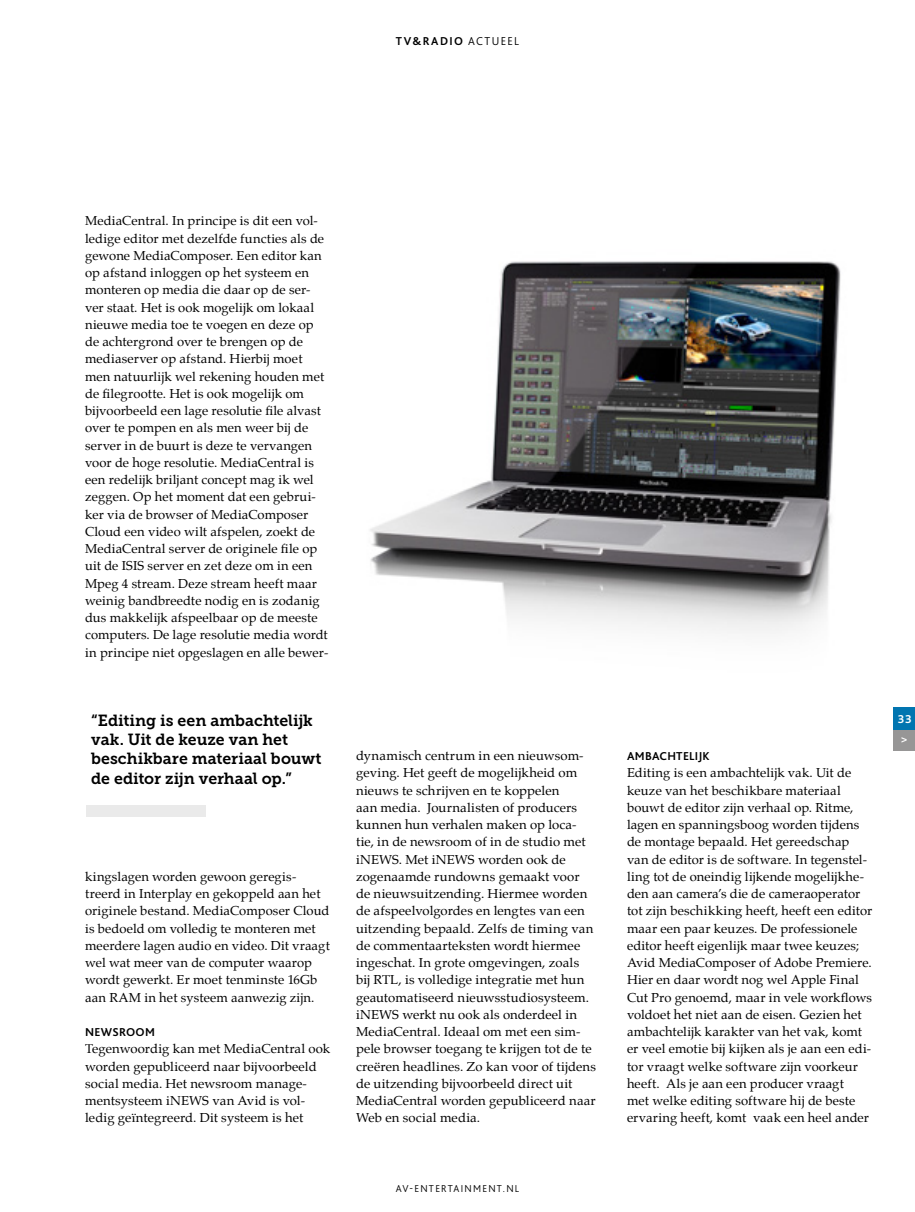
<style>
.page{position:relative;width:915px;height:1212px;background:#fff}
.page>*{position:absolute;margin:0;border:0;box-sizing:border-box;transform-origin:0 0}
.t1{font:16.05px/19.4px "Museo Slab 700";color:#000}
.t2{font:12.75px/17.2px "Palatino";letter-spacing:.005em;color:#000}
.t3{font:700 12px "Bliss 2";letter-spacing:.025em;color:#000}
.t4{font:700 12px/20.7px "Bliss 2";color:#fff}
.t5{font:300 10.5px "Bliss 2";letter-spacing:.125em;color:#000}
.s1{font-weight:300}
</style>
<div class="page">
<img style="left:370px;top:261px;width:471px;height:373px">
<div style="left:86px;top:806px;width:119px;height:11px;background:#eaeaea"></div>
<div style="left:893px;top:728px;width:21px;height:22px;background:#979696"></div>
<div style="left:893px;top:707px;width:21px;height:22px;background:#0175b0"></div>
<p class="t3" style="left:395px;top:33px;width:125px">TV&amp;RADIO <span class="s1">ACTUEEL</span></p>
<p class="t2" style="left:85px;top:212px;width:245px">MediaCentral. In principe is dit een vol&shy;ledige editor met dezelfde functies als de gewone MediaComposer. Een editor kan op afstand inloggen op het systeem en monteren op media die daar op de ser&shy;ver staat. Het is ook mogelijk om lokaal nieuwe media toe te voegen en deze op de achtergrond over te brengen op de mediaserver op afstand. Hierbij moet men natuurlijk wel rekening houden met de filegrootte. Het is ook mogelijk om bijvoorbeeld een lage resolutie file alvast over te pompen en als men weer bij de server in de buurt is deze te vervangen voor de hoge resolutie. MediaCentral is een redelijk briljant concept mag ik wel zeggen. Op het moment dat een gebrui&shy;ker via de browser of MediaComposer Cloud een video wilt afspelen, zoekt de MediaCentral server de originele file op uit de ISIS server en zet deze om in een Mpeg 4 stream. Deze stream heeft maar weinig bandbreedte nodig en is zodanig dus makkelijk afspeelbaar op de meeste computers. De lage resolutie media wordt in principe niet opgeslagen en alle bewer-</p>
<p class="t1" style="left:91px;top:710px;width:232px">“Editing is een ambachtelijk vak. Uit de keuze van het beschikbare materiaal bouwt de editor zijn verhaal op.”</p>
<p class="t4" style="left:897px;top:708px;width:16px">33 &gt;</p>
<p class="t2" style="left:356px;top:747px;width:241px">dynamisch centrum in een nieuwsom&shy;geving. Het geeft de mogelijkheid om nieuws te schrijven en te koppelen<br>aan media. Journalisten of producers kunnen hun verhalen maken op loca&shy;tie, in de newsroom of in de studio met iNEWS. Met iNEWS worden ook de zogenaamde rundowns gemaakt voor de nieuwsuitzending. Hiermee worden de afspeelvolgordes en lengtes van een uitzending bepaald. Zelfs de timing van de commentaarteksten wordt hiermee ingeschat. In grote omgevingen, zoals bij RTL, is volledige integratie met hun geautomatiseerd nieuwsstudiosysteem. iNEWS werkt nu ook als onderdeel in MediaCentral. Ideaal om met een sim&shy;pele browser toegang te krijgen tot de te creëren headlines. Zo kan voor of tijdens de uitzending bijvoorbeeld direct uit MediaCentral worden gepubliceerd naar Web en social media.</p>
<p class="t3" style="left:626px;top:749px;width:84px">AMBACHTELIJK</p>
<p class="t2" style="left:626px;top:764px;width:247px">Editing is een ambachtelijk vak. Uit de keuze van het beschikbare materiaal bouwt de editor zijn verhaal op. Ritme, lagen en spanningsboog worden tijdens de montage bepaald. Het gereedschap van de editor is de software. In tegenstel&shy;ling tot de oneindig lijkende mogelijkhe&shy;den aan camera’s die de cameraoperator tot zijn beschikking heeft, heeft een editor maar een paar keuzes. De professionele editor heeft eigenlijk maar twee keuzes; Avid MediaComposer of Adobe Premiere.<br>Hier en daar wordt nog wel Apple Final Cut Pro genoemd, maar in vele workflows voldoet het niet aan de eisen. Gezien het ambachtelijk karakter van het vak, komt er veel emotie bij kijken als je aan een edi&shy;tor vraagt welke software zijn voorkeur heeft. Als je aan een producer vraagt<br>met welke editing software hij de beste ervaring heeft, komt vaak een heel ander</p>
<p class="t2" style="left:85px;top:868px;width:246px">kingslagen worden gewoon geregis&shy;treerd in Interplay en gekoppeld aan het originele bestand. MediaComposer Cloud is bedoeld om volledig te monteren met meerdere lagen audio en video. Dit vraagt wel wat meer van de computer waarop wordt gewerkt. Er moet tenminste 16Gb aan RAM in het systeem aanwezig zijn.</p>
<p class="t3" style="left:85px;top:1025px;width:71px">NEWSROOM</p>
<p class="t2" style="left:85px;top:1040px;width:246px">Tegenwoordig kan met MediaCentral ook worden gepubliceerd naar bijvoorbeeld social media. Het newsroom manage&shy;mentsysteem iNEWS van Avid is vol&shy;ledig geïntegreerd. Dit systeem is het</p>
<p class="t5" style="left:395px;top:1182px;width:125px">AV-ENTERTAINMENT.NL</p>
</div>
